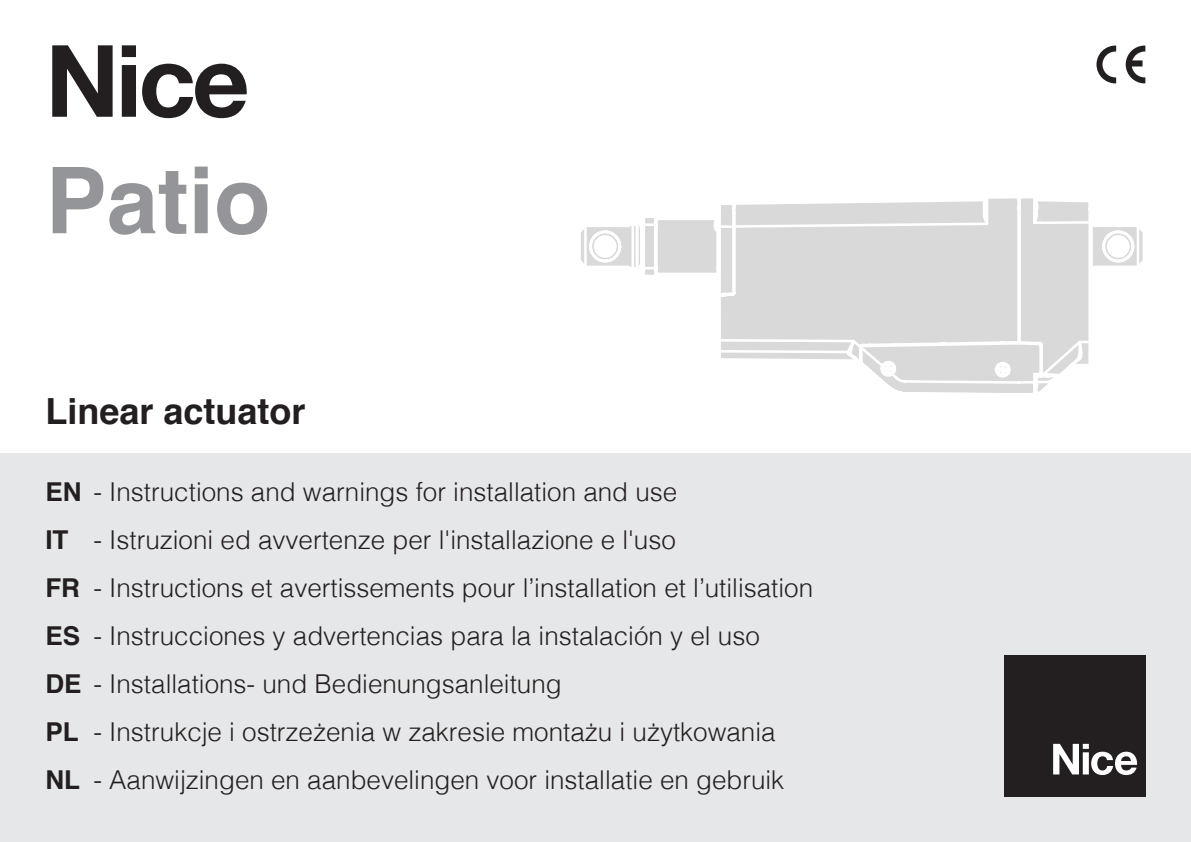
<style>
.page{position:relative;width:1191px;height:842px;background:#fff}
.page>*{position:absolute;margin:0;border:0;box-sizing:border-box;transform-origin:0 0}
.t1{font:700 100px "Helvetica Neue LT Pro";color:#231f20}
.t2{font:700 92px "Helvetica";color:#939598}
.t3{font:700 36px "Helvetica";color:#231f20}
.t4{font:300 26px/48px "Helvetica";color:#231f20}
.s1{font-weight:700}
</style>
<div class="page">
<div style="left:0;top:454px;width:1191px;height:388px;background:#e6e7e9"></div>
<div style="left:1003px;top:655px;width:142px;height:142px;background:#231f20"></div>
<svg style="left:1053px;top:744px;width:84px;height:31px"></svg>
<svg style="left:1096px;top:46px;width:20px;height:37px"></svg>
<svg style="left:1125px;top:46px;width:20px;height:37px"></svg>
<svg style="left:581px;top:198px;width:562px;height:161px"></svg>
<svg style="left:1100px;top:229px;width:35px;height:35px"></svg>
<svg style="left:588px;top:229px;width:34px;height:35px"></svg>
<svg style="left:789px;top:304px;width:306px;height:89px"></svg>
<h1 class="t1" style="left:45px;top:19px;width:206px">Nice</h1>
<h2 class="t2" style="left:45px;top:127px;width:226px">Patio</h2>
<h3 class="t3" style="left:45px;top:382px;width:262px">Linear actuator</h3>
<p class="t4" style="left:45px;top:466px;width:769px"><span class="s1">EN</span> - Instructions and warnings for installation and use<br><span class="s1">IT</span> - Istruzioni ed avvertenze per l'installazione e l'uso<br><span class="s1">FR</span> - Instructions et avertissements pour l’installation et l’utilisation <span class="s1">ES</span> - Instrucciones y advertencias para la instalación y el uso<br><span class="s1">DE</span> - Installations- und Bedienungsanleitung<br><span class="s1">PL</span> - Instrukcje i ostrzeżenia w zakresie montażu i użytkowania <span class="s1">NL</span> - Aanwijzingen en aanbevelingen voor installatie en gebruik</p>
</div>
